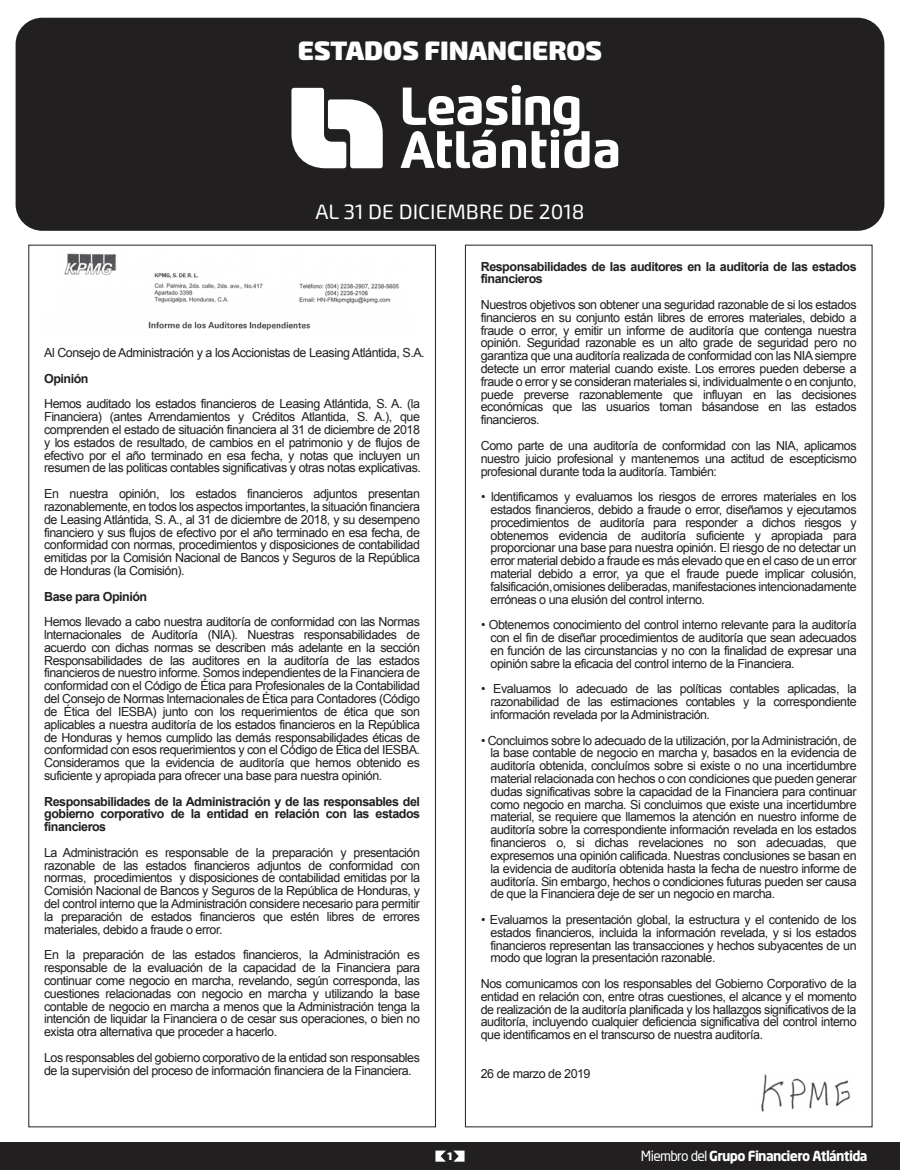
<style>
.page{position:relative;width:900px;height:1170px;background:#fff}
.page>*{position:absolute;margin:0;border:0;box-sizing:border-box;transform-origin:0 0}
.t1{font:900 26.75px "Exo 2.0";color:#fff}
.t2{font:20.75px "Exo 2.0";color:#fff}
.t3{font:700 13.75px "Neo Sans";letter-spacing:-.05em;color:#fff}
.t4{font:12.5px/12.8px "Arial";letter-spacing:-.035em;color:#221f20;text-align:justify}
.t5{font:700 12.5px/12.8px "Arial";letter-spacing:-.035em;color:#221f20;text-align:justify}
.t6{font:900 10.88px "Exo 2.0";color:#fff}
.s1{font-weight:400}
</style>
<div class="page">
<div style="left:0;top:1142px;width:900px;height:28px;background:#221f20"></div>
<svg style="left:435px;top:1151px;width:11px;height:11px"></svg>
<svg style="left:453px;top:1151px;width:12px;height:11px"></svg>
<div style="left:16px;top:18px;width:868px;height:213px;background:#221f20;border-radius:27px"></div>
<img style="left:40px;top:244px;width:377px;height:87px">
<svg style="left:291px;top:88px;width:92px;height:80px"></svg>
<svg style="left:401px;top:85px;width:217px;height:83px"></svg>
<img style="left:761px;top:1074px;width:89px;height:38px">
<h1 class="t1" style="left:298px;top:34px;width:306px">ESTADOS FINANCIEROS</h1>
<h2 class="t2" style="left:315px;top:199px;width:271px">AL 31 DE DICIEMBRE DE 2018</h2>
<p class="t4" style="left:44px;top:347px;width:382px">Al Consejo de Administración y a los Accionistas de Leasing Atlántida, S.A.</p>
<p class="t5" style="left:44px;top:372px;width:46px">Opinión</p>
<p class="t4" style="left:44px;top:398px;width:378px">Hemos auditado los estados financieros de Leasing Atlántida, S. A. (la Financiera) (antes Arrendamientos y Créditos Atlantida, S. A.), que comprenden el estado de situación financiera al 31 de diciembre de 2018 y los estados de resultado, de cambios en el patrimonio y de flujos de efectivo por el año terminado en esa fecha, y notas que incluyen un resumen de las politicas contables significativas y otras notas explicativas.</p>
<p class="t4" style="left:44px;top:487px;width:377px">En nuestra opinión, los estados financieros adjuntos presentan razonablemente, en todos los aspectos importantes, la situación financiera de Leasing Atlántida, S. A., al 31 de diciembre de 2018, y su desempeno financiero y sus flujos de efectivo por el año terminado en esa fecha, de conformidad con normas, procedimientos y disposiciones de contabilidad emitidas por la Comisión Nacional de Bancos y Seguros de la República de Honduras (la Comisión).</p>
<p class="t5" style="left:44px;top:590px;width:105px">Base para Opinión</p>
<p class="t4" style="left:44px;top:616px;width:377px">Hemos llevado a cabo nuestra auditoría de conformidad con las Normas lnternacionales de Auditoría (NIA). Nuestras responsabilidades de acuerdo con dichas normas se describen más adelante en la sección Responsabilidades de las auditores en la auditoría de las estados financieros de nuestro informe. Somos independientes de la Financiera de conformidad con el Código de Ética para Profesionales de la Contabilidad del Consejo de Normas lnternacionales de Ética para Contadores (Código de Ética del IESBA) junto con los requerimientos de ética que son aplicables a nuestra auditoría de los estados financieros en la República de Honduras y hemos cumplido las demás responsabilidades éticas de conformidad con esos requerimientos y con el Código de Ética del IESBA.<br>Consideramos que la evidencia de auditoría que hemos obtenido es suficiente y apropiada para ofrecer una base para nuestra opinión.</p>
<p class="t5" style="left:44px;top:795px;width:377px">Responsabilidades de la Administración y de las responsables del gobierno corporativo de la entidad en relación con las estados financieros</p>
<p class="t4" style="left:44px;top:846px;width:377px">La Administración es responsable de la preparación y presentación razonable de las estados financieros adjuntos de conformidad con normas, procedimientos y disposiciones de contabilidad emitidas por la Comisión Nacional de Bancos y Seguros de la República de Honduras, y del control interno que la Administración considere necesario para permitir la preparación de estados financieros que estén libres de errores materiales, debido a fraude o error.</p>
<p class="t4" style="left:44px;top:949px;width:377px">En la preparación de las estados financieros, la Administración es responsable de la evaluación de la capacidad de la Financiera para continuar come negocio en marcha, revelando, según corresponda, las cuestiones relacionadas con negocio en marcha y utilizando la base contable de negocio en marcha a menos que la Administración tenga la intención de liquidar la Financiera o de cesar sus operaciones, o bien no exista otra alternativa que proceder a hacerlo.</p>
<p class="t4" style="left:44px;top:1051px;width:377px">Los responsables del gobierno corporativo de la entidad son responsables de la supervisión del proceso de información financiera de la Financiera.</p>
<p class="t5" style="left:481px;top:260px;width:377px">Responsabilidades de las auditores en la auditoría de las estados financieros</p>
<p class="t4" style="left:481px;top:298px;width:377px">Nuestros objetivos son obtener una seguridad razonable de si los estados financieros en su conjunto están libres de errores materiales, debido a fraude o error, y emitir un informe de auditoría que contenga nuestra opinión. Seguridad razonable es un alto grade de seguridad pero no garantiza que una auditoría realizada de conformidad con las NIA siempre detecte un error material cuando existe. Los errores pueden deberse a fraude o error y se consideran materiales si, individualmente o en conjunto, puede preverse razonablemente que influyan en las decisiones económicas que las usuarios toman básandose en las estados financieros.</p>
<p class="t4" style="left:481px;top:439px;width:377px">Como parte de una auditoría de conformidad con las NIA, aplicamos nuestro juicio profesional y mantenemos una actitud de escepticismo profesional durante toda la auditoría. También:</p>
<p class="t4" style="left:491px;top:491px;width:368px;text-indent:-10px">• ldentificamos y evaluamos los riesgos de errores materiales en los estados financieros, debido a fraude o error, diseñamos y ejecutamos procedimientos de auditoría para responder a dichos riesgos y obtenemos evidencia de auditoría suficiente y apropiada para proporcionar una base para nuestra opinión. El riesgo de no detectar un error material debido a fraude es más elevado que en el caso de un error material debido a error, ya que el fraude puede implicar colusión, falsificación,omisiones deliberadas, manifestaciones intencionadamente erróneas o una elusión del control interno.</p>
<p class="t4" style="left:491px;top:619px;width:368px;text-indent:-10px">• Obtenemos conocimiento del control interno relevante para la auditoría con el fin de diseñar procedimientos de auditoría que sean adecuados en función de las circunstancias y no con la finalidad de expresar una opinión sabre la eficacia del control interno de la Financiera.</p>
<p class="t4" style="left:491px;top:683px;width:368px;text-indent:-10px">• Evaluamos lo adecuado de las políticas contables aplicadas, la razonabilidad de las estimaciones contables y la correspondiente información revelada por la Administración.</p>
<p class="t4" style="left:491px;top:734px;width:368px;text-indent:-10px">• Concluimos sobre lo adecuado de la utilización, por la Administración, de la base contable de negocio en marcha y, basados en la evidencia de auditoría obtenida, concluímos sobre si existe o no una incertidumbre material relacionada con hechos o con condiciones que pueden generar dudas significativas sobre la capacidad de la Financiera para continuar como negocio en marcha. Si concluimos que existe una incertidumbre material, se requiere que llamemos la atención en nuestro informe de auditoría sobre la correspondiente información revelada en los estados financieros o, si dichas revelaciones no son adecuadas, que expresemos una opinión calificada. Nuestras conclusiones se basan en la evidencia de auditoría obtenida hasta la fecha de nuestro informe de auditoría. Sin embargo, hechos o condiciones futuras pueden ser causa de que la Financiera deje de ser un negocio en marcha.</p>
<p class="t4" style="left:491px;top:913px;width:368px;text-indent:-10px">• Evaluamos la presentación global, la estructura y el contenido de los estados financieros, incluida la información revelada, y si los estados financieros representan las transacciones y hechos subyacentes de un modo que logran la presentación razonable.</p>
<p class="t4" style="left:481px;top:977px;width:377px">Nos comunicamos con los responsables del Gobierno Corporativo de la entidad en relación con, entre otras cuestiones, el alcance y el momento de realización de la auditoría planificada y los hallazgos significativos de la auditoría, incluyendo cualquier deficiencia significativa del control interno que identificamos en el transcurso de nuestra auditoría.</p>
<p class="t4" style="left:481px;top:1067px;width:111px">26 de marzo de 2019</p>
<p class="t6" style="left:447px;top:1149px;width:8px">61</p>
<p class="t3" style="left:642px;top:1147px;width:228px"><span class="s1">Miembro del</span> Grupo Financiero Atlántida</p>
</div>
